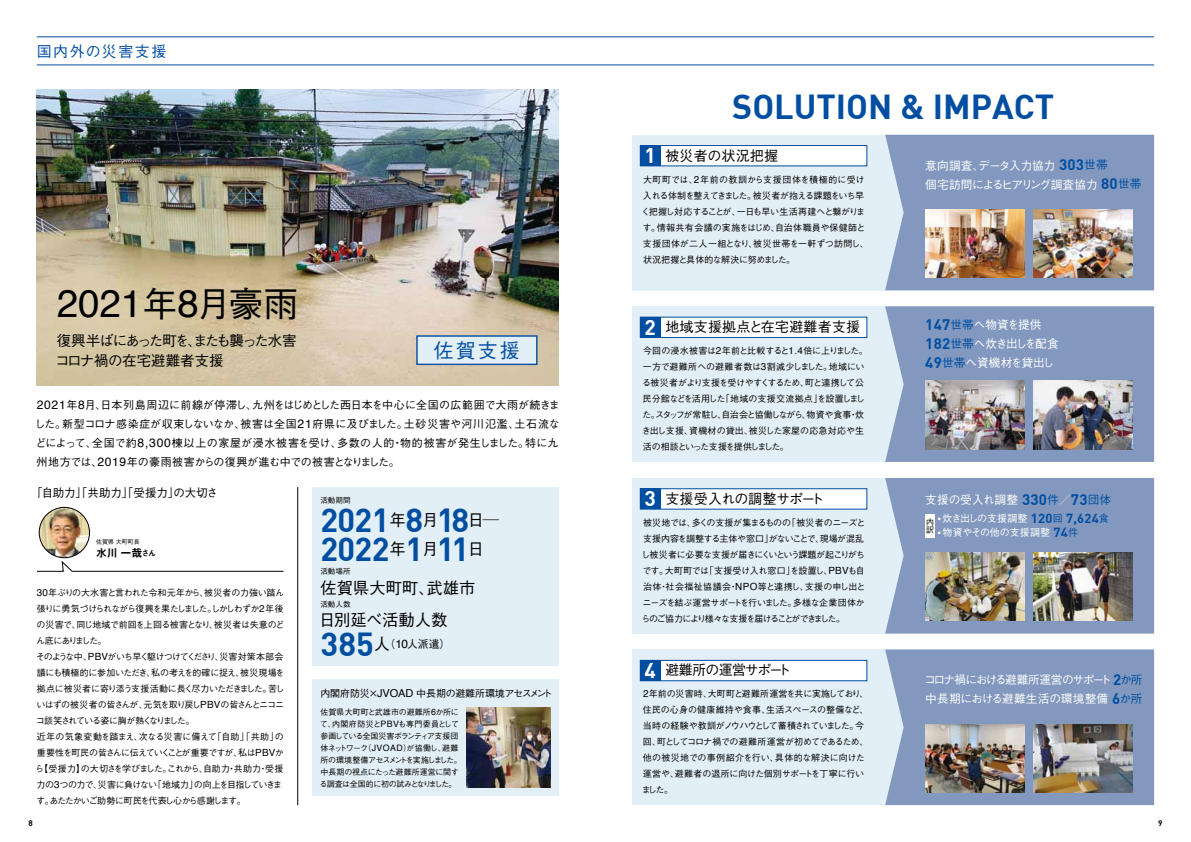
<style>
.page{position:relative;width:1191px;height:842px;background:#fff}
.page>*{position:absolute;margin:0;border:0;box-sizing:border-box;transform-origin:0 0}
.t1{font:38.5px "Helvetica";color:#000}
.t2{font:700 34px "DIN";color:#004ea2}
.t3{font:700 32.7px/29px "DIN";letter-spacing:-.02em;color:#004ea2}
.t4{font:500 20px "Gothic BBB Pro";color:#004ea2}
.t5{font:500 16.3px "Gothic BBB Pro";color:#000}
.t6{font:500 15px "Gothic BBB Pro";letter-spacing:.095em;color:#004ea2}
.t7{font:500 14.5px/20px "Gothic BBB Pro";letter-spacing:-.065em;color:#000}
.t8{font:500 14px "Gothic BBB Pro";color:#000}
.t9{font:500 14px "Gothic BBB Pro";letter-spacing:-.04em;color:#000}
.t10{font:500 14px "Gothic BBB Pro";letter-spacing:-.055em;color:#000}
.t11{font:500 11.7px/19px "Gothic BBB Pro";letter-spacing:-.025em;color:#fff}
.t12{font:500 11.7px/19px "Gothic BBB Pro";letter-spacing:-.05em;color:#fff}
.t13{font:500 11.7px "Gothic BBB Pro";color:#fff}
.t14{font:500 11.5px "Gothic BBB Pro";letter-spacing:-.015em;color:#000}
.t15{font:500 11px/19px "Gothic BBB Pro";letter-spacing:-.015em;color:#000;text-align:justify}
.t16{font:11px "Midashi Go Pro MB31";color:#000}
.t17{font:500 10.8px "Gothic BBB Pro";color:#000}
.t18{font:500 10px "Gothic BBB Pro";letter-spacing:-.055em;color:#fff}
.t19{font:500 10px "Gothic BBB Pro";letter-spacing:-.015em;color:#fff}
.t20{font:500 9.9px "Gothic BBB Pro";letter-spacing:-.01em;color:#000}
.t21{font:500 9px/16px "Gothic BBB Pro";letter-spacing:-.075em;color:#000}
.t22{font:500 9px/16px "Gothic BBB Pro";letter-spacing:-.05em;color:#000}
.t23{font:500 9px/16px "Gothic BBB Pro";letter-spacing:-.02em;color:#000}
.t24{font:500 9px/16px "Gothic BBB Pro";letter-spacing:-.025em;color:#000}
.t25{font:500 8px/12px "Gothic BBB Pro";letter-spacing:-.035em;color:#000}
.t26{font:700 8px "DIN";color:#000}
.t27{font:500 7.6px "Gothic BBB Pro";color:#000}
.t28{font:500 6px "Gothic BBB Pro";color:#000}
.s1{font-family:"Gothic BBB Pro";font-weight:500;font-size:35px}
.s2{font-family:"Helvetica";font-weight:400;font-size:12.1px}
.s3{font-family:"DIN";font-weight:700;font-size:32.7px;color:#004ea2}
.s4{font-size:16.3px}
.s5{font-family:"Helvetica";font-weight:400;font-size:11.9px}
.s6{font-size:8px}
.s7{font-family:"Helvetica";font-weight:400;font-size:9.9px}
.s8{font-family:"Helvetica";font-weight:400;font-size:10.9px}
.s9{font-family:"Helvetica";font-weight:400;font-size:8.8px}
.s10{font-family:"DIN";font-weight:700;font-size:21px;color:#fff}
.s11{font-family:"DIN";font-weight:700;font-size:15px;color:#004ea2}
.s12{color:#004ea2}
.s13{font-family:"DIN";font-weight:700;font-size:13px;color:#004ea2}
</style>
<div class="page">
<img style="left:39px;top:507px;width:51px;height:51px;border-radius:25px">
<div style="left:39px;top:507px;width:51px;height:51px;border:1px solid #000;border-radius:50%"></div>
<svg style="left:37px;top:560px;width:247px;height:12px"></svg>
<img style="left:37px;top:89px;width:522px;height:296px">
<hr style="left:37px;top:36px;width:1117px;height:1px;background:#004ea2">
<hr style="left:37px;top:64px;width:1117px;height:1px;background:#004ea2">
<hr style="left:297px;top:487px;width:1px;height:318px;background:#000">
<div style="left:312px;top:487px;width:246px;height:179px;background:#e3eff6"></div>
<div style="left:632px;top:135px;width:522px;height:155px;background:#e3eff6"></div>
<div style="left:885px;top:135px;width:269px;height:155px;background:#8298be"></div>
<div style="left:640px;top:145px;width:227px;height:21px;background:#fff;border:1px solid #004ea2"></div>
<div style="left:640px;top:145px;width:20px;height:21px;background:#004ea2"></div>
<div style="left:632px;top:306px;width:522px;height:156px;background:#e3eff6"></div>
<svg style="left:885px;top:306px;width:269px;height:156px;background:#879cc0"></svg>
<img style="left:925px;top:381px;width:99px;height:68px">
<img style="left:1033px;top:381px;width:99px;height:68px">
<img style="left:925px;top:209px;width:99px;height:68px">
<img style="left:1033px;top:209px;width:99px;height:68px">
<div style="left:640px;top:317px;width:227px;height:21px;background:#fff;border:1px solid #004ea2"></div>
<div style="left:640px;top:317px;width:20px;height:21px;background:#004ea2"></div>
<div style="left:632px;top:478px;width:522px;height:155px;background:#e3eff6"></div>
<div style="left:885px;top:478px;width:269px;height:155px;background:#8298be"></div>
<img style="left:925px;top:553px;width:99px;height:68px">
<img style="left:1033px;top:553px;width:99px;height:68px">
<div style="left:925px;top:514px;width:9px;height:23px;background:#fff"></div>
<div style="left:640px;top:488px;width:227px;height:21px;background:#fff;border:1px solid #004ea2"></div>
<div style="left:640px;top:489px;width:20px;height:20px;background:#004ea2"></div>
<div style="left:632px;top:650px;width:522px;height:155px;background:#e3eff6"></div>
<div style="left:885px;top:650px;width:269px;height:155px;background:#8298be"></div>
<img style="left:925px;top:724px;width:99px;height:68px">
<img style="left:1033px;top:724px;width:99px;height:68px">
<div style="left:640px;top:660px;width:227px;height:21px;background:#fff;border:1px solid #004ea2"></div>
<div style="left:640px;top:660px;width:20px;height:21px;background:#004ea2"></div>
<div style="left:417px;top:336px;width:120px;height:28px;background:#e3eff6"></div>
<div style="left:416px;top:335px;width:121px;height:30px;border:1px solid #004ea2"></div>
<div style="left:312px;top:679px;width:246px;height:117px;background:#e3eff6"></div>
<img style="left:467px;top:708px;width:83px;height:80px">
<h3 class="t6" style="left:37px;top:39px;width:131px">国内外の災害支援</h3>
<h1 class="t1" style="left:57px;top:274px;width:243px">2021<span class="s1">年</span>8<span class="s1">月豪雨</span></h1>
<h3 class="t7" style="left:55px;top:328px;width:243px">復興半ばにあった町を、またも襲った水害コロナ禍の在宅避難者支援</h3>
<h3 class="t4" style="left:434px;top:334px;width:88px">佐賀支援</h3>
<p class="t15" style="left:34px;top:394px;width:527px"><span class="s2">2021</span>年<span class="s2">8</span>月、日本列島周辺に前線が停滞し、九州をはじめとした西日本を中心に全国の広範囲で大雨が続きました。新型コロナ感染症が収束しないなか、被害は全国<span class="s2">21</span>府県に及びました。土砂災害や河川氾濫、土石流などによって、全国で約<span class="s2">8,300</span>棟以上の家屋が浸水被害を受け、多数の人的・物的被害が発生しました。特に九州地方では、<span class="s2">2019</span>年の豪雨被害からの復興が進む中での被害となりました。</p>
<p class="t27" style="left:320px;top:494px;width:32px">活動期間</p>
<h3 class="t3" style="left:320px;top:504px;width:180px">2021<sup>年</sup>8<sup>月</sup>18<sup>日</sup><sup>─<br></sup>2022<sup>年</sup>1<sup>月</sup>11<sup>日</sup></h3>
<p class="t27" style="left:320px;top:565px;width:32px">活動場所</p>
<h3 class="t5" style="left:320px;top:575px;width:157px">佐賀県大町町、武雄市</h3>
<p class="t27" style="left:320px;top:598px;width:32px">活動人数</p>
<h3 class="t5" style="left:319px;top:607px;width:130px">日別延べ活動人数</h3>
<p class="t17" style="left:320px;top:635px;width:131px"><span class="s3">385</span><span class="s4">人</span>（<span class="s5">10</span>人派遣）</p>
<p class="t14" style="left:37px;top:484px;width:182px">｢自助力｣｢共助力｣｢受援力｣の大切さ</p>
<p class="t28" style="left:96px;top:537px;width:45px">佐賀県大町町長</p>
<p class="t16" style="left:96px;top:544px;width:62px">水川一哉<span class="s6">さん</span></p>
<p class="t21" style="left:35px;top:583px;width:251px"><span class="s7">30</span>年ぶりの大水害と言われた令和元年から、被災者の力強い踏ん張りに勇気づけられながら復興を果たしました。しかしわずか<span class="s7">2</span>年後の災害で、同じ地域で前回を上回る被害となり、被災者は失意のどん底にありました。<br>そのような中、<span class="s7">PBV</span>がいち早く駆けつけてくださり、災害対策本部会議にも積極的に参加いただき、私の考えを的確に捉え、被災現場を拠点に被災者に寄り添う支援活動に長く尽力いただきました。苦しいはずの被災者の皆さんが、元気を取り戻し<span class="s7">PBV</span>の皆さんとニコニコ談笑されている姿に胸が熱くなりました。<br>近年の気象変動を踏まえ、次なる災害に備えて「自助」「共助」の重要性を町民の皆さんに伝えていくことが重要ですが、私は<span class="s7">PBV</span>から【受援力】の大切さを学びました。これから、自助力・共助力・受援力の<span class="s7">3</span>つの力で、災害に負けない「地域力」の向上を目指していきます。あたたかいご助勢に町民を代表し心から感謝します。</p>
<p class="t20" style="left:320px;top:685px;width:233px">内閣府防災×<span class="s8">JVOAD</span> 中長期の避難所環境アセスメント</p>
<p class="t25" style="left:320px;top:705px;width:144px">佐賀県大町町と武雄市の避難所<span class="s9">6</span>か所にて、内閣府防災と<span class="s9">PBV</span>も専門委員として参画している全国災害ボランティア支援団体ネットワーク（<span class="s9">JVOAD</span>）が協働し、避難所の環境整備アセスメントを実施しました。中長期の視点にたった避難所運営に関する調査は全国的に初の試みとなりました。</p>
<h2 class="t2" style="left:732px;top:84px;width:323px">SOLUTION &amp; IMPACT</h2>
<h3 class="t8" style="left:644px;top:144px;width:135px"><span class="s10">1</span> 被災者の状況把握</h3>
<p class="t24" style="left:641px;top:170px;width:229px">大町町では、<span class="s7">2</span>年前の教訓から支援団体を積極的に受け入れる体制を整えてきました。被災者が抱える課題をいち早く把握し対応することが、一日も早い生活再建へと繋がります。情報共有会議の実施をはじめ、自治体職員や保健師と支援団体が二人一組となり、被災世帯を一軒ずつ訪問し、状況把握と具体的な解決に努めました。</p>
<h3 class="t8" style="left:644px;top:316px;width:217px"><span class="s10">2</span> 地域支援拠点と在宅避難者支援</h3>
<p class="t22" style="left:642px;top:342px;width:228px">今回の浸水被害は<span class="s7">2</span>年前と比較すると<span class="s7">1.4</span>倍に上りました。一方で避難所への避難者数は<span class="s7">3</span>割減少しました。地域にいる被災者がより支援を受けやすくするため、町と連携して公民分館などを活用した「地域の支援交流拠点」を設置しました。スタッフが常駐し、自治会と協働しながら、物資や食事・炊き出し支援、資機材の貸出、被災した家屋の応急対応や生活の相談といった支援を提供しました。</p>
<h3 class="t9" style="left:644px;top:487px;width:181px"><span class="s10">3</span> 支援受入れの調整サポート</h3>
<p class="t22" style="left:641px;top:513px;width:226px">被災地では、多くの支援が集まるものの「被災者のニーズと支援内容を調整する主体や窓口」がないことで、現場が混乱し被災者に必要な支援が届きにくいという課題が起こりがちです。大町町では「支援受け入れ窓口」を設置し、<span class="s7">PBV</span>も自治体・社会福祉協議会・<span class="s7">NPO</span>等と連携し、支援の申し出とニーズを結ぶ運営サポートを行いました。多様な企業団体からのご協力により様々な支援を届けることができました。</p>
<h3 class="t10" style="left:644px;top:659px;width:148px"><span class="s10">4</span> 避難所の運営サポート</h3>
<p class="t23" style="left:641px;top:685px;width:228px"><span class="s7">2</span>年前の災害時、大町町と避難所運営を共に実施しており、住民の心身の健康維持や食事、生活スペースの整備など、当時の経験や教訓がノウハウとして蓄積されていました。今回、町としてコロナ禍での避難所運営が初めてであるため、他の被災地での事例紹介を行い、具体的な解決に向けた運営や、避難者の退所に向けた個別サポートを丁寧に行いました。</p>
<p class="t11" style="left:925px;top:155px;width:218px">意向調査、データ入力協力 <span class="s11">303</span><span class="s12">世帯<br></span>個宅訪問によるヒアリング調査協力 <span class="s11">80</span><span class="s12">世帯</span></p>
<p class="t11" style="left:925px;top:314px;width:135px"><span class="s11">147</span><span class="s12">世帯</span>へ物資を提供<br><span class="s11">182</span><span class="s12">世帯</span>へ炊き出しを配食<br><span class="s11">49</span><span class="s12">世帯</span>へ資機材を貸出し</p>
<p class="t13" style="left:925px;top:490px;width:187px">支援の受入れ調整 <span class="s11">330</span><span class="s12">件</span>／<span class="s11">73</span><span class="s12">団体</span></p>
<p class="t18" style="left:938px;top:510px;width:172px"><sup>●</sup> 炊き出しの支援調整 <span class="s13">120</span><span class="s12">回</span> <span class="s13">7,624</span><span class="s12">食</span></p>
<p class="t19" style="left:938px;top:524px;width:142px"><sup>●</sup> 物資やその他の支援調整 <span class="s13">74</span><span class="s12">件</span></p>
<p class="t25" style="left:926px;top:517px;width:9px;line-height:8.1px">内訳</p>
<p class="t12" style="left:924px;top:668px;width:220px">コロナ禍における避難所運営のサポート <span class="s11">2</span><span class="s12">か所</span>中長期における避難生活の環境整備 <span class="s11">6</span><span class="s12">か所</span></p>
<p class="t26" style="left:28px;top:817px;width:6px">8</p>
<p class="t26" style="left:1158px;top:817px;width:6px">9</p>
</div>
